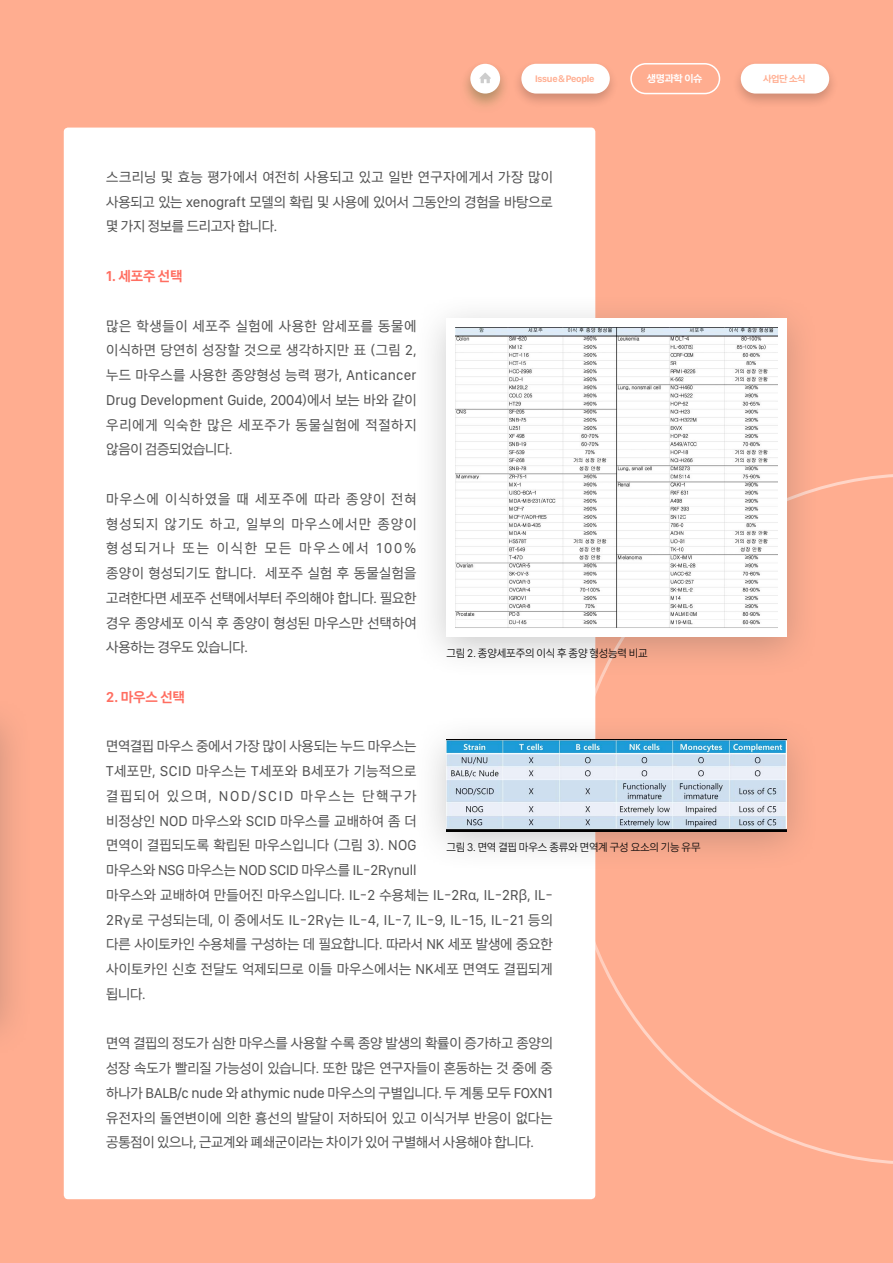
<style>
.page{position:relative;width:893px;height:1263px;background:#ffad90}
.page>*{position:absolute;margin:0;border:0;box-sizing:border-box;transform-origin:0 0}
.t1{font:14.85px "SF Compact Display";color:#535353}
.t2{font:14.85px "SF Compact Display";letter-spacing:.02em;color:#535353}
.t3{font:13.5px/24.8px "Wefont Gothic 140 OTF";letter-spacing:.015em;color:#535353;text-align:justify}
.t4{font:13.5px/24.8px "Wefont Gothic 140 OTF";letter-spacing:-.01em;color:#535353}
.t5{font:13.5px/24.8px "Wefont Gothic 140 OTF";letter-spacing:.065em;color:#535353}
.t6{font:13.5px "Wefont Gothic 170 OTF";letter-spacing:-.01em;color:#ff6e61}
.t7{font:10.5px "Wefont Gothic 130 OTF";letter-spacing:-.01em;color:#000}
.t8{font:600 9.75px "SF Compact Display";letter-spacing:-.025em;color:#ffad90}
.t9{font:9.75px "Wefont Gothic 170 OTF";letter-spacing:-.03em;color:#fff}
.t10{font:8.85px "Wefont Gothic 170 OTF";color:#ffad90}
.s1{font-family:"Wefont Gothic 170 OTF";font-weight:400;font-size:8.85px}
.s2{font-family:"SF Compact Display";font-size:14.85px}
.s3{font-family:"SF Compact Display";font-weight:600;font-size:14.85px}
.s4{font-family:"Wefont Gothic 140 OTF";font-size:13.5px}
.s5{font-family:"SF Compact Display";font-weight:300;font-size:11.55px}
</style>
<div class="page">
<svg style="left:629px;top:474px;width:264px;height:690px"></svg>
<div style="left:64px;top:128px;width:531px;height:1071px;background:#fff;border-radius:4px"></div>
<div style="left:0;top:694px;width:34px;height:366px;background:#535353;opacity:.3"></div>
<img style="left:0;top:720px;width:1px;height:299px">
<div style="left:413px;top:293px;width:407px;height:385px;background:#535353;opacity:.3"></div>
<div style="left:446px;top:319px;width:341px;height:318px;background:#fff"></div>
<img style="left:456px;top:327px;width:321px;height:301px">
<div style="left:413px;top:714px;width:407px;height:158px;background:#535353;opacity:.3"></div>
<img style="left:446px;top:740px;width:341px;height:91px">
<div style="left:458px;top:60px;width:55px;height:55px;background:#519d32;opacity:.2"></div>
<div style="left:470px;top:64px;width:30px;height:30px;background:#fff;border-radius:50%"></div>
<svg style="left:479px;top:73px;width:12px;height:10px"></svg>
<div style="left:512px;top:60px;width:107px;height:49px;background:#000;opacity:.2"></div>
<div style="left:521px;top:64px;width:89px;height:30px;background:#fff;border-radius:15px"></div>
<div style="left:630px;top:63px;width:90px;height:31px;border:2px solid #fff;border-radius:15px"></div>
<div style="left:731px;top:60px;width:108px;height:49px;background:#000;opacity:.2"></div>
<div style="left:741px;top:64px;width:88px;height:30px;background:#fff;border-radius:15px"></div>
<p class="t8" style="left:535px;top:72px;width:61px">Issue <span class="s1">&amp;</span> People</p>
<p class="t9" style="left:647px;top:73px;width:57px">생명과학 이슈</p>
<p class="t10" style="left:763px;top:73px;width:44px">사업단 소식</p>
<p class="t3" style="left:106px;top:164px;width:448px">스크리닝 및 효능 평가에서 여전히 사용되고 있고 일반 연구자에게서 가장 많이 사용되고 있는 <span class="s2">xenograft</span> 모델의 확립 및 사용에 있어서 그동안의 경험을 바탕으로 몇 가지 정보를 드리고자 합니다<span class="s2">.</span></p>
<p class="t6" style="left:106px;top:268px;width:78px"><span class="s3">1.</span> 세포주 선택</p>
<p class="t3" style="left:106px;top:313px;width:312px">많은 학생들이 세포주 실험에 사용한 암세포를 동물에 이식하면 당연히 성장할 것으로 생각하지만 표 (그림 <span class="s2">2, </span>누드 마우스를 사용한 종양형성 능력 평가<span class="s2">, Anticancer</span></p>
<p class="t1" style="left:106px;top:390px;width:312px">Drug Development Guide, 2004<span class="s4">)에서 보는 바와 같이</span></p>
<p class="t5" style="left:106px;top:412px;width:312px">우리에게 익숙한 많은 세포주가 동물실험에 적절하지 않음이 검증되었습니다<span class="s2">.</span></p>
<p class="t3" style="left:106px;top:486px;width:312px">마우스에 이식하였을 때 세포주에 따라 종양이 전혀 형성되지 않기도 하고<span class="s2">,</span> 일부의 마우스에서만 종양이 형성되거나 또는 이식한 모든 마우스에서 <span class="s2">100</span>% 종양이 형성되기도 합니다<span class="s2">.</span> 세포주 실험 후 동물실험을 고려한다면 세포주 선택에서부터 주의해야 합니다<span class="s2">.</span> 필요한 경우 종양세포 이식 후 종양이 형성된 마우스만 선택하여 사용하는 경우도 있습니다<span class="s2">.</span></p>
<p class="t6" style="left:106px;top:688px;width:80px"><span class="s3">2.</span> 마우스 선택</p>
<p class="t3" style="left:106px;top:734px;width:312px">면역결핍 마우스 중에서 가장 많이 사용되는 누드 마우스는 <span class="s2">T</span>세포만<span class="s2">, SCID</span> 마우스는 <span class="s2">T</span>세포와 <span class="s2">B</span>세포가 기능적으로 결핍되어 있으며<span class="s2">, NOD/SCID</span> 마우스는 단핵구가 비정상인 <span class="s2">NOD</span> 마우스와 <span class="s2">SCID</span> 마우스를 교배하여 좀 더 면역이 결핍되도록 확립된 마우스입니다 (그림 <span class="s2">3</span>)<span class="s2">. NOG</span></p>
<p class="t1" style="left:106px;top:860px;width:312px"><span class="s4">마우스와</span> NSG <span class="s4">마우스는</span> NOD SCID <span class="s4">마우스를</span> IL<span class="s4">-</span>2R<span class="s4">γ</span>null</p>
<p class="t3" style="left:106px;top:882px;width:448px">마우스와 교배하여 만들어진 마우스입니다<span class="s2">. IL</span>-<span class="s2">2</span> 수용체는 <span class="s2">IL</span>-<span class="s2">2R</span>α<span class="s2">, IL</span>-<span class="s2">2R</span>β<span class="s2">, IL</span>-</p>
<p class="t2" style="left:106px;top:909px;width:448px">2R<span class="s4">γ로 구성되는데</span>, <span class="s4">이 중에서도</span> IL<span class="s4">-</span>2R<span class="s4">γ는</span> IL<span class="s4">-</span>4, IL<span class="s4">-</span>7, IL<span class="s4">-</span>9, IL<span class="s4">-</span>15, IL<span class="s4">-</span>21 <span class="s4">등의</span></p>
<p class="t3" style="left:106px;top:932px;width:448px">다른 사이토카인 수용체를 구성하는 데 필요합니다<span class="s2">.</span> 따라서 <span class="s2">NK</span> 세포 발생에 중요한 사이토카인 신호 전달도 억제되므로 이들 마우스에서는 <span class="s2">NK</span>세포 면역도 결핍되게 됩니다<span class="s2">.</span></p>
<p class="t4" style="left:106px;top:1031px;width:448px">면역 결핍의 정도가 심한 마우스를 사용할 수록 종양 발생의 확률이 증가하고 종양의 성장 속도가 빨리질 가능성이 있습니다<span class="s2">.</span> 또한 많은 연구자들이 혼동하는 것 중에 중</p>
<p class="t1" style="left:106px;top:1083px;width:448px"><span class="s4">하나가</span> BALB/c nude <span class="s4">와</span> athymic nude <span class="s4">마우스의 구별입니다</span>. <span class="s4">두 계통 모두</span> FOXN1</p>
<p class="t4" style="left:106px;top:1105px;width:448px">유전자의 돌연변이에 의한 흉선의 발달이 저하되어 있고 이식거부 반응이 없다는 공통점이 있으나<span class="s2">,</span> 근교계와 폐쇄군이라는 차이가 있어 구별해서 사용해야 합니다<span class="s2">.</span></p>
<p class="t7" style="left:446px;top:646px;width:203px">그림 <span class="s5">2.</span> 종양세포주의 이식 후 종양 형성능력 비교</p>
<p class="t7" style="left:446px;top:840px;width:256px">그림 <span class="s5">3.</span> 면역 결핍 마우스 종류와 면역계 구성 요소의 기능 유무</p>
</div>
